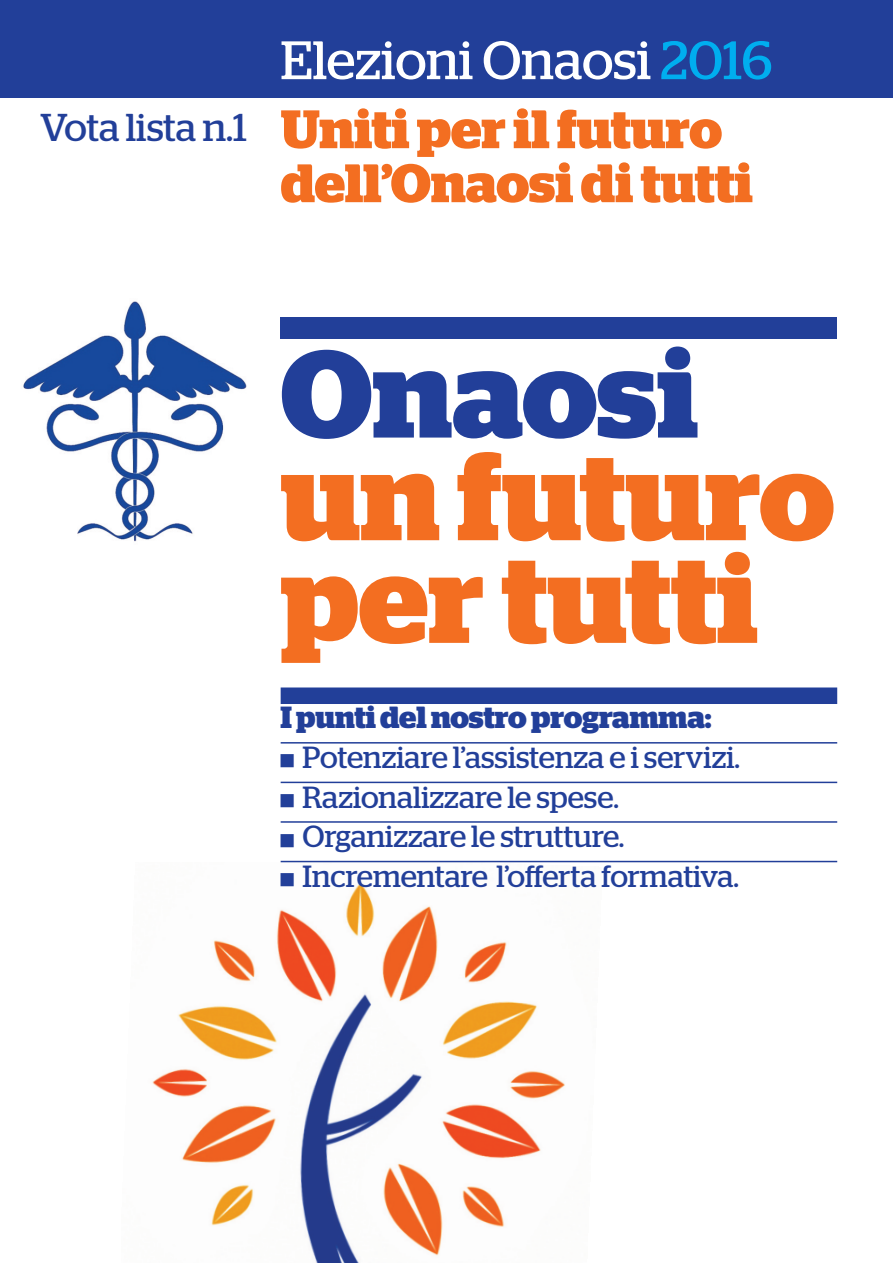
<style>
.page{position:relative;width:893px;height:1263px;background:#fff}
.page>*{position:absolute;margin:0;border:0;box-sizing:border-box;transform-origin:0 0}
.t1{font:700 123.45px/102.6px "Stag";color:#f36e21}
.t2{font:700 123.45px "Stag";color:#223f99}
.t3{font:700 54px/69px "Stag";color:#f36e21}
.t4{font:38.85px "Stag";color:#223f99}
.t5{font:30.6px "Stag";color:#223f99}
.t6{font:700 30.6px "Stag";color:#223f99}
.s1{font-weight:400;color:#fff}
.s2{font-weight:400;color:#00aeef}
</style>
<div class="page">
<img style="left:152px;top:862px;width:449px;height:401px">
<div style="left:281px;top:317px;width:556px;height:22px;background:#223f99"></div>
<div style="left:281px;top:687px;width:556px;height:17px;background:#223f99"></div>
<hr style="left:281px;top:742px;width:556px;height:1px;background:#223f99">
<hr style="left:281px;top:782px;width:556px;height:1px;background:#223f99">
<hr style="left:281px;top:821px;width:556px;height:2px;background:#223f99">
<hr style="left:281px;top:861px;width:556px;height:1px;background:#223f99">
<div style="left:0;top:0;width:893px;height:97px;background:#223f99"></div>
<img style="left:23px;top:301px;width:224px;height:241px">
<p class="t4" style="left:40px;top:113px;width:208px">Vota lista n.1</p>
<h2 class="t3" style="left:281px;top:30px;width:493px"><span class="s1">Elezioni Onaosi</span> <span class="s2">2016<br></span>Unitiper ilfuturo</h2>
<h2 class="t3" style="left:281px;top:153px;width:474px">dell’Onaosiditutti</h2>
<h1 class="t2" style="left:281px;top:351px;width:419px">Onaosi</h1>
<h1 class="t1" style="left:281px;top:456px;width:555px">unfuturo per tutti</h1>
<p class="t6" style="left:281px;top:707px;width:432px">Ipuntidelnostroprogramma:</p>
<p class="t5" style="left:281px;top:747px;width:461px">■ Potenziare l’assistenza e i servizi.</p>
<p class="t5" style="left:281px;top:786px;width:340px">■ Razionalizzare le spese.</p>
<p class="t5" style="left:281px;top:826px;width:345px">■ Organizzare le strutture.</p>
<p class="t5" style="left:281px;top:865px;width:460px">■ Incrementare l’offerta formativa.</p>
</div>
